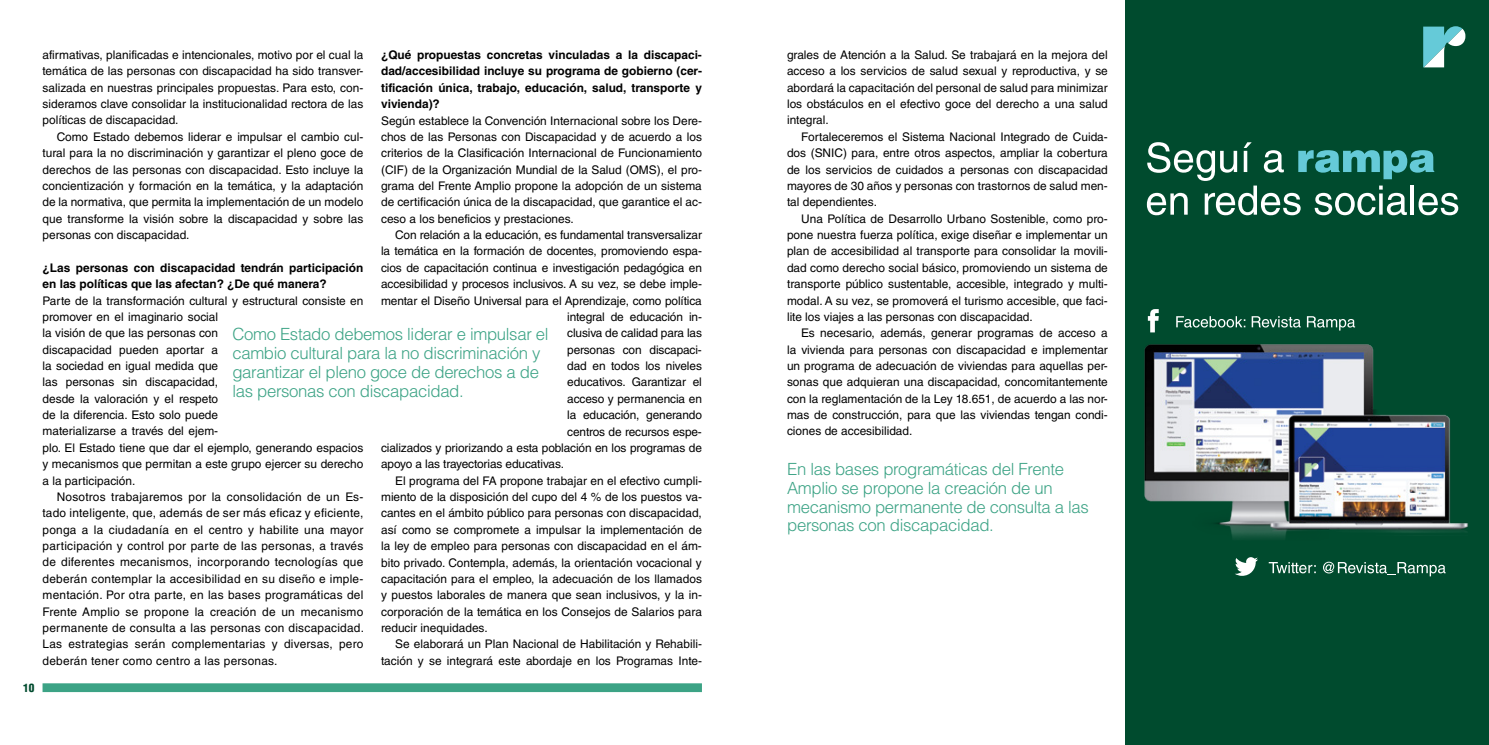
<style>
.page{position:relative;width:1489px;height:745px;background:#fff}
.page>*{position:absolute;margin:0;border:0;box-sizing:border-box;transform-origin:0 0}
.t1{font:300 16.75px/18.8px "Helvetica LT Std";letter-spacing:-.02em;color:#3ca385}
.t2{font:11.88px/16.4px "Helvetica LT Std";color:#000;text-align:justify}
.t3{font:700 11.88px/16.4px "Helvetica LT Std";color:#000}
.t4{font:900 condensed 11.25px "Helvetica LT Std";color:#004b2e}
</style>
<div class="page">
<div style="left:43px;top:682px;width:659px;height:9px;background:#3ca385"></div>
<div style="left:1125px;top:0;width:363px;height:744px;background:#004b2e"></div>
<svg style="left:1147px;top:142px;width:288px;height:35px"></svg>
<svg style="left:1423px;top:26px;width:42px;height:41px"></svg>
<img style="left:1144px;top:177px;width:325px;height:397px">
<svg style="left:1147px;top:309px;width:11px;height:23px"></svg>
<svg style="left:1176px;top:316px;width:69px;height:11px"></svg>
<svg style="left:1251px;top:316px;width:49px;height:11px"></svg>
<svg style="left:1306px;top:316px;width:48px;height:14px"></svg>
<svg style="left:1234px;top:556px;width:23px;height:19px"></svg>
<svg style="left:1268px;top:561px;width:47px;height:12px"></svg>
<svg style="left:1322px;top:561px;width:123px;height:15px"></svg>
<p class="t4" style="left:23px;top:679px;width:13px">10</p>
<p class="t3" style="left:381px;top:46px;width:322px;text-align:justify">¿Qué propuestas concretas vinculadas a la discapaci&shy;dad/accesibilidad incluye su programa de gobierno (cer&shy;tificación única, trabajo, educación, salud, transporte y vivienda)?</p>
<p class="t2" style="left:381px;top:112px;width:322px">Según establece la Convención Internacional sobre los Dere&shy;chos de las Personas con Discapacidad y de acuerdo a los criterios de la Clasificación Internacional de Funcionamiento (CIF) de la Organización Mundial de la Salud (OMS), el pro&shy;grama del Frente Amplio propone la adopción de un sistema de certificación única de la discapacidad, que garantice el ac&shy;ceso a los beneficios y prestaciones.</p>
<p class="t2" style="left:395px;top:226px;width:308px">Con relación a la educación, es fundamental transversalizar</p>
<p class="t2" style="left:381px;top:243px;width:322px">la temática en la formación de docentes, promoviendo espa-</p>
<p class="t2" style="left:381px;top:259px;width:322px">cios de capacitación continua e investigación pedagógica en</p>
<p class="t2" style="left:381px;top:275px;width:322px">accesibilidad y procesos inclusivos. A su vez, se debe imple-</p>
<p class="t2" style="left:381px;top:292px;width:322px">mentar el Diseño Universal para el Aprendizaje, como política</p>
<p class="t2" style="left:567px;top:308px;width:136px">integral de educación in-</p>
<p class="t2" style="left:567px;top:325px;width:136px">clusiva de calidad para las</p>
<p class="t2" style="left:567px;top:341px;width:136px">personas con discapaci-</p>
<p class="t2" style="left:567px;top:357px;width:136px">dad en todos los niveles</p>
<p class="t2" style="left:567px;top:374px;width:136px">educativos. Garantizar el</p>
<p class="t2" style="left:567px;top:390px;width:136px">acceso y permanencia en</p>
<p class="t2" style="left:567px;top:406px;width:136px">la educación, generando</p>
<p class="t2" style="left:567px;top:423px;width:136px">centros de recursos espe-</p>
<p class="t2" style="left:381px;top:439px;width:322px">cializados y priorizando a esta población en los programas de</p>
<p class="t2" style="left:381px;top:455px;width:184px">apoyo a las trayectorias educativas.</p>
<p class="t2" style="left:395px;top:472px;width:308px">El programa del FA propone trabajar en el efectivo cumpli-</p>
<p class="t2" style="left:381px;top:488px;width:322px">miento de la disposición del cupo del 4 % de los puestos va-</p>
<p class="t2" style="left:381px;top:504px;width:322px">cantes en el ámbito público para personas con discapacidad,</p>
<p class="t2" style="left:381px;top:521px;width:322px">así como se compromete a impulsar la implementación de</p>
<p class="t2" style="left:381px;top:537px;width:322px">la ley de empleo para personas con discapacidad en el ám-</p>
<p class="t2" style="left:381px;top:553px;width:322px">bito privado. Contempla, además, la orientación vocacional y</p>
<p class="t2" style="left:381px;top:570px;width:322px">capacitación para el empleo, la adecuación de los llamados</p>
<p class="t2" style="left:381px;top:586px;width:322px">y puestos laborales de manera que sean inclusivos, y la in-</p>
<p class="t2" style="left:381px;top:603px;width:322px">corporación de la temática en los Consejos de Salarios para</p>
<p class="t2" style="left:381px;top:619px;width:108px">reducir inequidades.</p>
<p class="t2" style="left:395px;top:635px;width:308px">Se elaborará un Plan Nacional de Habilitación y Rehabili-</p>
<p class="t2" style="left:381px;top:652px;width:322px">tación y se integrará este abordaje en los Programas Inte-</p>
<p class="t2" style="left:43px;top:46px;width:322px">afirmativas, planificadas e intencionales, motivo por el cual la temática de las personas con discapacidad ha sido transver&shy;salizada en nuestras principales propuestas. Para esto, con&shy;sideramos clave consolidar la institucionalidad rectora de las políticas de discapacidad.</p>
<p class="t2" style="left:43px;top:128px;width:322px;text-indent:14px">Como Estado debemos liderar e impulsar el cambio cul&shy;tural para la no discriminación y garantizar el pleno goce de derechos de las personas con discapacidad. Esto incluye la concientización y formación en la temática, y la adaptación de la normativa, que permita la implementación de un modelo que transforme la visión sobre la discapacidad y sobre las personas con discapacidad.</p>
<p class="t3" style="left:43px;top:259px;width:322px">¿Las personas con discapacidad tendrán participación en las políticas que las afectan? ¿De qué manera?</p>
<p class="t2" style="left:43px;top:292px;width:322px;text-align:left">Parte de la transformación cultural y estructural consiste en promover en el imaginario social<br>la visión de que las personas con<br>discapacidad pueden aportar a<br>la sociedad en igual medida que<br>las personas sin discapacidad,<br>desde la valoración y el respeto<br>de la diferencia. Esto solo puede<br>materializarse a través del ejem-<br>plo. El Estado tiene que dar el ejemplo, generando espacios y mecanismos que permitan a este grupo ejercer su derecho a la participación.</p>
<p class="t2" style="left:43px;top:488px;width:323px;text-indent:14px">Nosotros trabajaremos por la consolidación de un Es&shy;tado inteligente, que, además de ser más eficaz y eficiente, ponga a la ciudadanía en el centro y habilite una mayor participación y control por parte de las personas, a través de diferentes mecanismos, incorporando tecnologías que deberán contemplar la accesibilidad en su diseño e imple&shy;mentación. Por otra parte, en las bases programáticas del Frente Amplio se propone la creación de un mecanismo permanente de consulta a las personas con discapacidad.<br>Las estrategias serán complementarias y diversas, pero deberán tener como centro a las personas.</p>
<h1 class="t1" style="left:232px;top:325px;width:318px">Como Estado debemos liderar e impulsar el cambio cultural para la no discriminación y garantizar el pleno goce de derechos a de las personas con discapacidad.</h1>
<p class="t2" style="left:787px;top:46px;width:322px">grales de Atención a la Salud. Se trabajará en la mejora del acceso a los servicios de salud sexual y reproductiva, y se abordará la capacitación del personal de salud para minimizar los obstáculos en el efectivo goce del derecho a una salud integral.</p>
<p class="t2" style="left:787px;top:128px;width:322px;text-indent:14px">Fortaleceremos el Sistema Nacional Integrado de Cuida&shy;dos (SNIC) para, entre otros aspectos, ampliar la cobertura de los servicios de cuidados a personas con discapacidad mayores de 30 años y personas con trastornos de salud men&shy;tal dependientes.</p>
<p class="t2" style="left:787px;top:210px;width:322px;text-indent:14px">Una Política de Desarrollo Urbano Sostenible, como pro&shy;pone nuestra fuerza política, exige diseñar e implementar un plan de accesibilidad al transporte para consolidar la movili&shy;dad como derecho social básico, promoviendo un sistema de transporte público sustentable, accesible, integrado y multi&shy;modal. A su vez, se promoverá el turismo accesible, que faci&shy;lite los viajes a las personas con discapacidad.</p>
<p class="t2" style="left:787px;top:324px;width:322px;text-indent:14px">Es necesario, además, generar programas de acceso a la vivienda para personas con discapacidad e implementar un programa de adecuación de viviendas para aquellas per&shy;sonas que adquieran una discapacidad, concomitantemente con la reglamentación de la Ley 18.651, de acuerdo a las nor&shy;mas de construcción, para que las viviendas tengan condi&shy;ciones de accesibilidad.</p>
<h1 class="t1" style="left:787px;top:459px;width:303px">En las bases programáticas del Frente Amplio se propone la creación de un mecanismo permanente de consulta a las personas con discapacidad.</h1>
</div>
